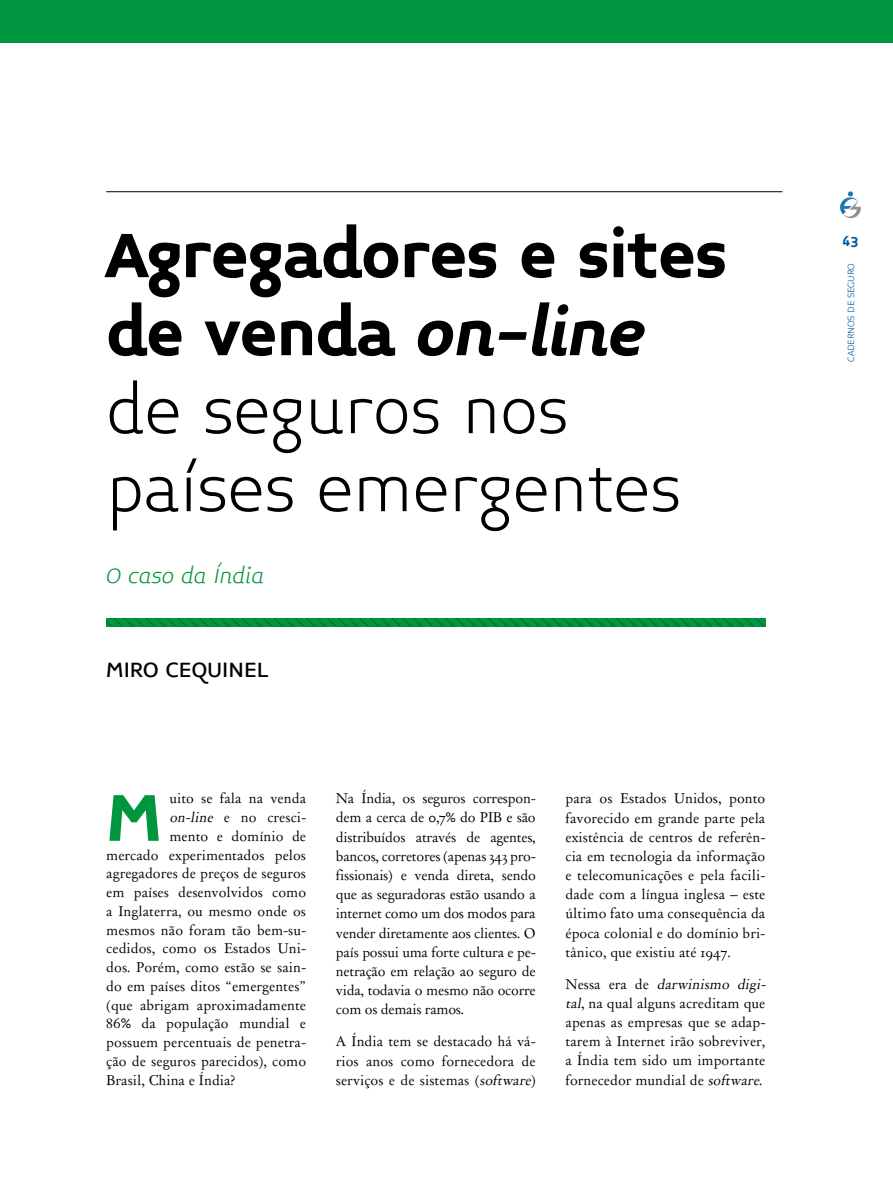
<style>
.page{position:relative;width:893px;height:1191px;background:#fff}
.page>*{position:absolute;margin:0;border:0;box-sizing:border-box;transform-origin:0 0}
.t1{font:700 76.05px "Midiet Sans";color:#00963f}
.t2{font:300 72px/78px "Midiet Sans";letter-spacing:-.01em;color:#000}
.t3{font:italic 300 24px "Midiet Sans";letter-spacing:-.01em;color:#00963f}
.t4{font:500 24px "Midiet Sans";color:#000}
.t5{font:700 15px "Midiet Sans";color:#00589a}
.t6{font:13.5px/19.2px "Day Roman";color:#000;text-align:justify}
.t7{font:300 10.5px "Midiet Sans";letter-spacing:-.02em;color:#00589a}
.s1{font-weight:700}
.s2{font-weight:700;font-style:italic}
.s3{font-style:italic}
</style>
<div class="page">
<div style="left:0;top:0;width:893px;height:43px;background:#00963f"></div>
<hr style="left:106px;top:191px;width:676px;height:1px;background:#000">
<svg style="left:106px;top:618px;width:659px;height:9px"></svg>
<svg style="left:840px;top:191px;width:21px;height:28px"></svg>
<h2 class="t2" style="left:106px;top:217px;width:622px"><span class="s1">Agregadores e sites de venda</span> <span class="s2">on-line </span>de seguros nos países emergentes</h2>
<h3 class="t3" style="left:106px;top:562px;width:159px">O caso da Índia</h3>
<h3 class="t4" style="left:106px;top:656px;width:159px">MIRO CEQUINEL</h3>
<h1 class="t1" style="left:106px;top:775px;width:57px">M</h1>
<p class="t6" style="left:169px;top:789px;width:138px">uito se fala na venda</p>
<p class="t6" style="left:169px;top:807px;width:138px"><span class="s3">on-line</span> e no cresci-</p>
<p class="t6" style="left:169px;top:826px;width:138px">mento e domínio de</p>
<p class="t6" style="left:106px;top:845px;width:201px">mercado experimentados pelos</p>
<p class="t6" style="left:106px;top:864px;width:201px">agregadores de preços de seguros</p>
<p class="t6" style="left:106px;top:882px;width:201px">em países desenvolvidos como</p>
<p class="t6" style="left:106px;top:901px;width:201px">a Inglaterra, ou mesmo onde os</p>
<p class="t6" style="left:106px;top:920px;width:201px">mesmos não foram tão bem-su-</p>
<p class="t6" style="left:106px;top:939px;width:201px">cedidos, como os Estados Uni-</p>
<p class="t6" style="left:106px;top:957px;width:201px">dos. Porém, como estão se sain-</p>
<p class="t6" style="left:106px;top:976px;width:201px">do em países ditos “emergentes”</p>
<p class="t6" style="left:106px;top:995px;width:201px">(que abrigam aproximadamente</p>
<p class="t6" style="left:106px;top:1014px;width:201px">86% da população mundial e</p>
<p class="t6" style="left:106px;top:1032px;width:201px">possuem percentuais de penetra-</p>
<p class="t6" style="left:106px;top:1051px;width:201px">ção de seguros parecidos), como</p>
<p class="t6" style="left:106px;top:1070px;width:131px">Brasil, China e Índia?</p>
<p class="t6" style="left:336px;top:789px;width:201px">Na Índia, os seguros correspon&shy;dem a cerca de 0,7% do PIB e são distribuídos através de agentes, bancos, corretores (apenas 343 pro&shy;fissionais) e venda direta, sendo que as seguradoras estão usando a internet como um dos modos para vender diretamente aos clientes. O país possui uma forte cultura e pe&shy;netração em relação ao seguro de vida, todavia o mesmo não ocorre com os demais ramos.</p>
<p class="t6" style="left:336px;top:1032px;width:201px">A Índia tem se destacado há vá&shy;rios anos como fornecedora de serviços e de sistemas (<span class="s3">software</span>)</p>
<p class="t6" style="left:566px;top:789px;width:201px">para os Estados Unidos, ponto favorecido em grande parte pela existência de centros de referên&shy;cia em tecnologia da informação e telecomunicações e pela facili&shy;dade com a língua inglesa – este último fato uma consequência da época colonial e do domínio bri&shy;tânico, que existiu até 1947.</p>
<p class="t6" style="left:566px;top:974px;width:204px;text-align:left">N e s s a e r a d e <span class="s3">darwinismo digi&shy;tal</span>, na qual alguns acreditam que apenas as empresas que se adap&shy;tarem à Internet irão sobreviver, a Índia tem sido um importante fornecedor mundial de <span class="s3">software.</span></p>
<p class="t5" style="left:842px;top:233px;width:17px">43</p>
<p class="t7" style="left:845px;top:361px;width:100px;rotate:-90deg">CADERNOS DE SEGURO</p>
</div>
